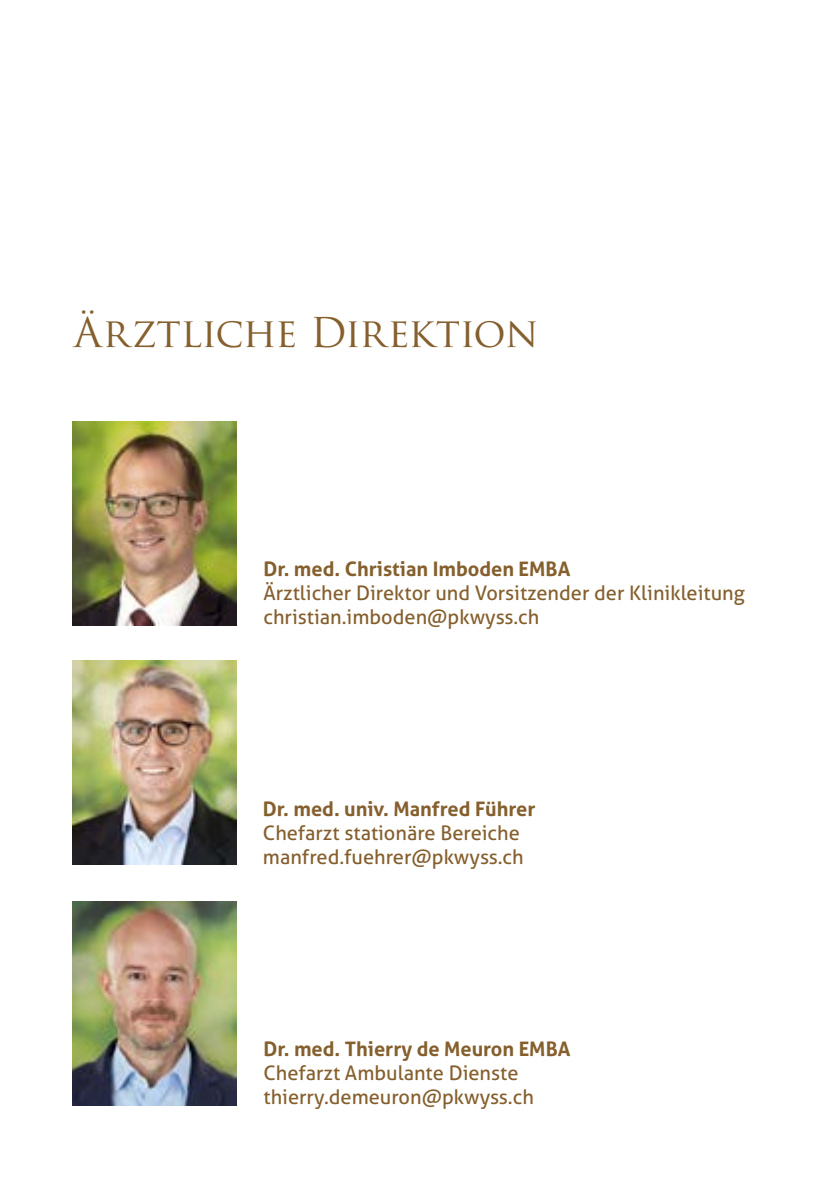
<style>
.page{position:relative;width:840px;height:1191px;background:#fff}
.page>*{position:absolute;margin:0;border:0;box-sizing:border-box;transform-origin:0 0}
.t1{font:40px "Trajan Pro";letter-spacing:-.02em;color:#855f2d}
.t2{font:20px/24px "Aller";color:#855f2d}
.t3{font:700 20px "Aller";color:#855f2d}
</style>
<div class="page">
<img style="left:72px;top:901px;width:164px;height:205px">
<img style="left:72px;top:421px;width:164px;height:204px">
<img style="left:72px;top:660px;width:164px;height:204px">
<h1 class="t1" style="left:74px;top:307px;width:465px">Ärztliche Direktion</h1>
<p class="t3" style="left:263px;top:557px;width:308px">Dr. med. Christian Imboden EMBA</p>
<p class="t2" style="left:263px;top:581px;width:482px">Ärztlicher Direktor und Vorsitzender der Klinikleitung christian.imboden@pkwyss.ch</p>
<p class="t3" style="left:263px;top:797px;width:274px">Dr. med. univ. Manfred Führer</p>
<p class="t2" style="left:263px;top:821px;width:262px">Chefarzt stationäre Bereiche manfred.fuehrer@pkwyss.ch</p>
<p class="t3" style="left:263px;top:1037px;width:308px">Dr. med. Thierry de Meuron EMBA</p>
<p class="t2" style="left:263px;top:1061px;width:272px">Chefarzt Ambulante Dienste thierry.demeuron@pkwyss.ch</p>
</div>
